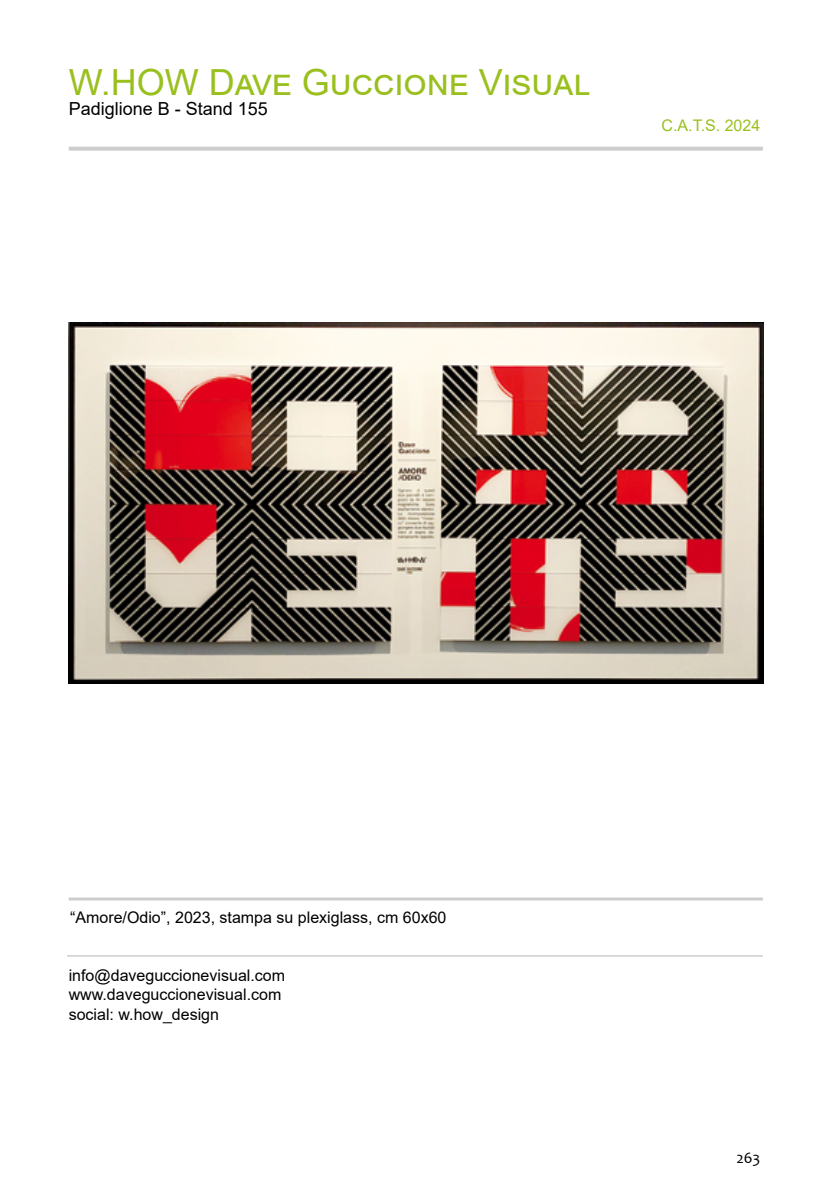
<style>
.page{position:relative;width:833px;height:1184px;background:#fff}
.page>*{position:absolute;margin:0;border:0;box-sizing:border-box;transform-origin:0 0}
.t1{font:36px "Arial";color:#9ac01f}
.t2{font:18px "Arial";color:#000}
.t3{font:16px/19.2px "Arial";color:#000}
.t4{font:16px "Arial";color:#9ac01f}
.t5{font:16px "Candara";color:#000}
</style>
<div class="page">
<svg style="left:69px;top:147px;width:693px;height:4px;background:#d1d1d1"></svg>
<hr style="left:69px;top:897px;width:693px;height:3px;background:#58585a">
<hr style="left:67px;top:955px;width:695px;height:2px;background:#58585a">
<img style="left:69px;top:323px;width:694px;height:361px">
<h1 class="t1" style="left:69px;top:57px;width:523px">W.HOW Dave Guccione Visual</h1>
<p class="t2" style="left:69px;top:96px;width:201px">Padiglione B - Stand 155</p>
<p class="t4" style="left:661px;top:114px;width:100px">C.A.T.S. 2024</p>
<p class="t3" style="left:70px;top:907px;width:378px">“Amore/Odio”, 2023, stampa su plexiglass, cm 60x60</p>
<p class="t3" style="left:69px;top:966px;width:218px">info@daveguccionevisual.com www.daveguccionevisual.com social: w.how_design</p>
<p class="t5" style="left:736px;top:1147px;width:25px">263</p>
</div>
